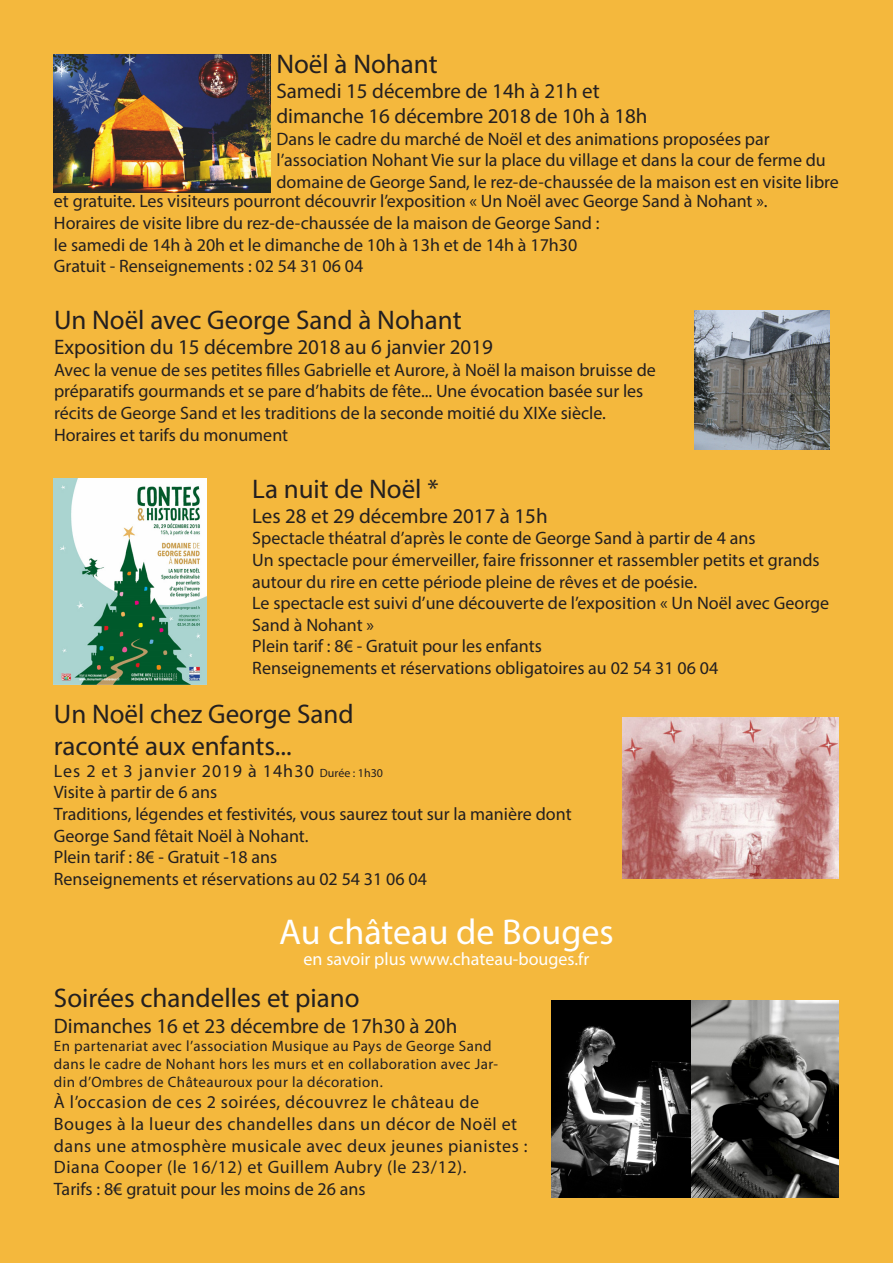
<style>
.page{position:relative;width:893px;height:1263px;background:#f4b83d}
.page>*{position:absolute;margin:0;border:0;box-sizing:border-box;transform-origin:0 0}
.t1{font:36px "Myriad Pro";color:#fff}
.t2{font:27px "Myriad Pro";color:#231f20}
.t3{font:21px "Myriad Pro";color:#231f20}
.t4{font:18px/21.6px "Myriad Pro";color:#231f20}
.t5{font:18px/21.6px "Myriad Pro";letter-spacing:.03em;color:#231f20}
.t6{font:18px "Myriad Pro";letter-spacing:.06em;color:#231f20}
.t7{font:18px "Myriad Pro";color:#fff}
.t8{font:15px/18px "Myriad Pro";letter-spacing:.03em;color:#231f20}
.s1{font-size:12px}
</style>
<div class="page">
<img style="left:54px;top:479px;width:152px;height:205px">
<img style="left:623px;top:717px;width:216px;height:161px">
<img style="left:551px;top:1001px;width:141px;height:196px">
<img style="left:692px;top:1001px;width:147px;height:196px">
<img style="left:54px;top:54px;width:217px;height:139px">
<img style="left:695px;top:310px;width:134px;height:139px">
<p class="t2" style="left:276px;top:47px;width:163px">Noël à Nohant</p>
<p class="t3" style="left:276px;top:78px;width:325px">Samedi 15 décembre de 14h à 21h et</p>
<p class="t3" style="left:276px;top:103px;width:373px">dimanche 16 décembre 2018 de 10h à 18h</p>
<p class="t4" style="left:276px;top:128px;width:564px">Dans le cadre du marché de Noël et des animations proposées par l’association Nohant Vie sur la place du village et dans la cour de ferme du domaine de George Sand, le rez-de-chaussée de la maison est en visite libre</p>
<p class="t4" style="left:54px;top:190px;width:715px">et gratuite. Les visiteurs pourront découvrir l’exposition « Un Noël avec George Sand à Nohant ».</p>
<p class="t4" style="left:54px;top:212px;width:547px">Horaires de visite libre du rez-de-chaussée de la maison de George Sand :</p>
<p class="t4" style="left:54px;top:234px;width:525px">le samedi de 14h à 20h et le dimanche de 10h à 13h et de 14h à 17h30</p>
<p class="t4" style="left:54px;top:255px;width:311px">Gratuit - Renseignements : 02 54 31 06 04</p>
<p class="t2" style="left:54px;top:303px;width:409px">Un Noël avec George Sand à Nohant</p>
<p class="t3" style="left:54px;top:334px;width:440px">Exposition du 15 décembre 2018 au 6 janvier 2019</p>
<p class="t4" style="left:54px;top:359px;width:603px">Avec la venue de ses petites filles Gabrielle et Aurore, à Noël la maison bruisse de préparatifs gourmands et se pare d’habits de fête... Une évocation basée sur les récits de George Sand et les traditions de la seconde moitié du XIXe siècle.</p>
<p class="t4" style="left:54px;top:423px;width:236px">Horaires et tarifs du monument</p>
<p class="t2" style="left:252px;top:472px;width:188px">La nuit de Noël *</p>
<p class="t3" style="left:252px;top:503px;width:297px">Les 28 et 29 décembre 2017 à 15h</p>
<p class="t4" style="left:252px;top:527px;width:505px">Spectacle théatral d’après le conte de George Sand à partir de 4 ans</p>
<p class="t4" style="left:252px;top:549px;width:569px">Un spectacle pour émerveiller, faire frissonner et rassembler petits et grands autour du rire en cette période pleine de rêves et de poésie.</p>
<p class="t4" style="left:252px;top:592px;width:578px">Le spectacle est suivi d’une découverte de l’exposition « Un Noël avec George<br>Sand à Nohant »</p>
<p class="t4" style="left:252px;top:635px;width:291px">Plein tarif : 8€ - Gratuit pour les enfants</p>
<p class="t4" style="left:252px;top:657px;width:467px">Renseignements et réservations obligatoires au 02 54 31 06 04</p>
<p class="t2" style="left:54px;top:697px;width:301px">Un Noël chez George Sand</p>
<p class="t2" style="left:54px;top:729px;width:239px">raconté aux enfants...</p>
<p class="t6" style="left:54px;top:760px;width:331px">Les 2 et 3 janvier 2019 à 14h30 <span class="s1">Durée : 1h30</span></p>
<p class="t4" style="left:54px;top:781px;width:165px">Visite à partir de 6 ans</p>
<p class="t4" style="left:54px;top:803px;width:519px">Traditions, légendes et festivités, vous saurez tout sur la manière dont<br>George Sand fêtait Noël à Nohant.</p>
<p class="t4" style="left:54px;top:846px;width:225px">Plein tarif : 8€ - Gratuit -18 ans</p>
<p class="t4" style="left:54px;top:868px;width:375px">Renseignements et réservations au 02 54 31 06 04</p>
<p class="t1" style="left:279px;top:909px;width:336px">Au château de Bouges</p>
<p class="t7" style="left:304px;top:948px;width:287px">en savoir plus www.chateau-bouges.fr</p>
<p class="t2" style="left:54px;top:982px;width:307px">Soirées chandelles et piano</p>
<p class="t3" style="left:54px;top:1013px;width:405px">Dimanches 16 et 23 décembre de 17h30 à 20h</p>
<p class="t8" style="left:54px;top:1036px;width:446px">En partenariat avec l’association Musique au Pays de George Sand dans le cadre de Nohant hors les murs et en collaboration avec Jar&shy;din d’Ombres de Châteauroux pour la décoration.</p>
<p class="t5" style="left:54px;top:1091px;width:475px">À l’occasion de ces 2 soirées, découvrez le château de Bouges à la lueur des chandelles dans un décor de Noël et dans une atmosphère musicale avec deux jeunes pianistes :<br>Diana Cooper (le 16/12) et Guillem Aubry (le 23/12).</p>
<p class="t4" style="left:54px;top:1177px;width:313px">Tarifs : 8€ gratuit pour les moins de 26 ans</p>
</div>
